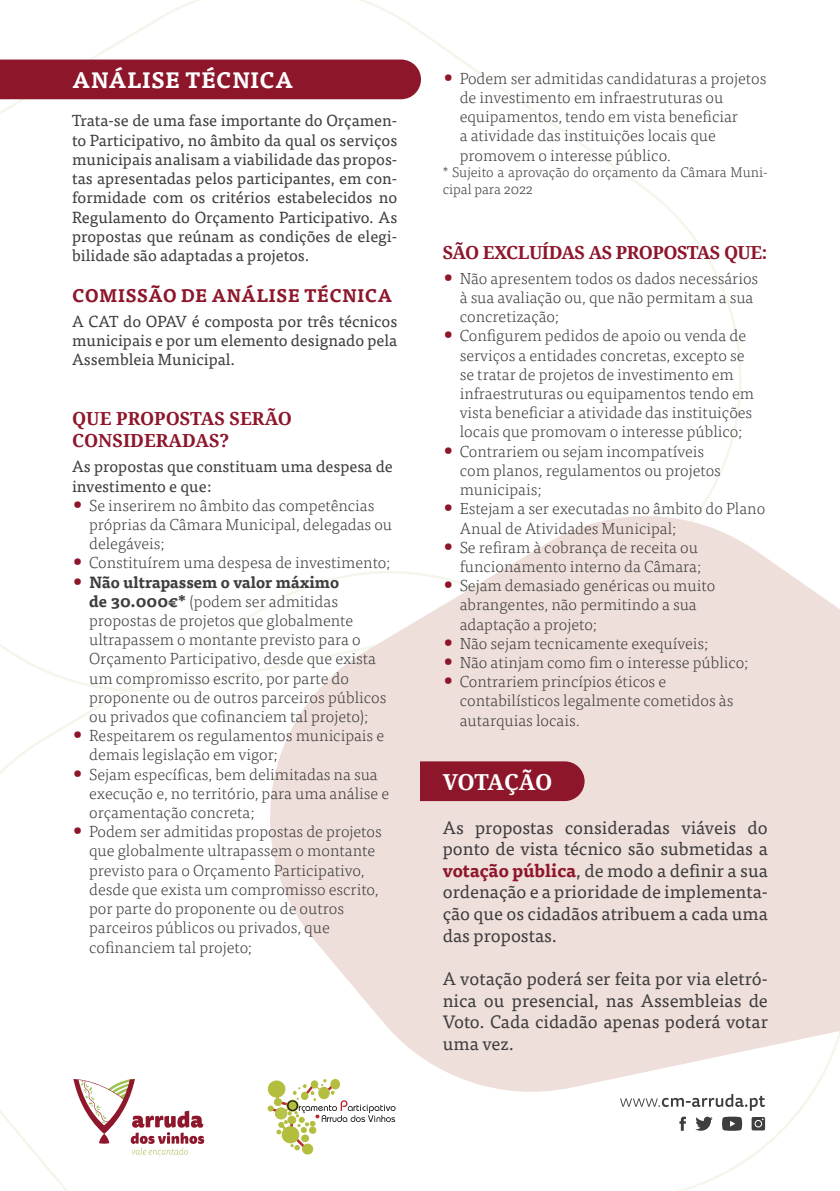
<style>
.page{position:relative;width:840px;height:1191px;background:#fff}
.page>*{position:absolute;margin:0;border:0;box-sizing:border-box;transform-origin:0 0}
.t1{font:700 22px "Tisa Pro";letter-spacing:.01em;color:#fff}
.t2{font:700 22px "Noto Serif";letter-spacing:-.02em;color:#fff}
.t3{font:18px/21.6px "Tisa Pro";color:#3e3e3f;text-align:justify}
.t4{font:700 18px/22px "Noto Serif";color:#8e162b}
.t5{font:700 18px "Noto Serif";letter-spacing:-.02em;color:#8e162b}
.t6{font:700 18px "Tisa Pro";letter-spacing:.01em;color:#8e162b}
.t7{font:300 16px/19.2px "Tisa Pro";color:#3e3e3f}
.t8{font:16px/19.2px "Tisa Pro";color:#3e3e3f;text-align:justify}
.t9{font:300 14px/16.8px "Tisa Pro";color:#3e3e3f}
.s1{font-weight:700;font-size:18px;color:#8e162b}
.s2{font-weight:700}
.s3{font-weight:700;color:#8e162b}
</style>
<div class="page">
<svg style="left:239px;top:504px;width:600px;height:598px;fill:#efdfdb"></svg>
<svg style="left:419px;top:760px;width:166px;height:42px;background:#96273a"></svg>
<div style="left:0;top:59px;width:421px;height:41px;background:#8e162b"></div>
<svg style="left:73px;top:1079px;width:131px;height:75px"></svg>
<div style="left:302px;top:1144px;width:10px;height:10px;background:#b4be3e;border-radius:50%"></div>
<div style="left:302px;top:1144px;width:10px;height:10px;border:1px solid #b4be3e;border-radius:50%"></div>
<svg style="left:268px;top:1079px;width:127px;height:71px"></svg>
<svg style="left:751px;top:1117px;width:13px;height:13px"></svg>
<svg style="left:695px;top:1116px;width:17px;height:14px"></svg>
<svg style="left:679px;top:1116px;width:6px;height:14px"></svg>
<svg style="left:722px;top:1116px;width:19px;height:14px"></svg>
<svg style="left:619px;top:1093px;width:145px;height:17px"></svg>
<h1 class="t1" style="left:72px;top:62px;width:222px">ANÁLISE TÉCNICA</h1>
<p class="t8" style="left:72px;top:110px;width:326px">Trata-se de uma fase importante do Orçamen&shy;to Participativo, no âmbito da qual os serviços municipais analisam a viabilidade das propos&shy;tas apresentadas pelos participantes, em con&shy;formidade com os critérios estabelecidos no Regulamento do Orçamento Participativo. As propostas que reúnam as condições de elegi&shy;bilidade são adaptadas a projetos.</p>
<p class="t6" style="left:72px;top:281px;width:321px">COMISSÃO DE ANÁLISE TÉCNICA</p>
<p class="t8" style="left:72px;top:310px;width:326px">A CAT do OPAV é composta por três técnicos municipais e por um elemento designado pela Assembleia Municipal.</p>
<p class="t4" style="left:72px;top:407px;width:221px">QUE PROPOSTAS SERÃO<br>CONSIDERADAS?</p>
<p class="t8" style="left:72px;top:456px;width:322px">As propostas que constituam uma despesa de investimento e que:</p>
<p class="t7" style="left:89px;top:495px;width:304px;text-indent:-17px"><span class="s1">•</span> Se inserirem no âmbito das competências próprias da Câmara Municipal, delegadas ou delegáveis;</p>
<p class="t7" style="left:72px;top:552px;width:319px"><span class="s1">•</span> Constituírem uma despesa de investimento;</p>
<p class="t7" style="left:89px;top:572px;width:299px;text-indent:-17px"><span class="s1">•</span> <span class="s2">Não ultrapassem o valor máximo<br>de 30.000€*</span> (podem ser admitidas propostas de projetos que globalmente ultrapassem o montante previsto para o Orçamento Participativo, desde que exista um compromisso escrito, por parte do proponente ou de outros parceiros públicos ou privados que cofinanciem tal projeto);</p>
<p class="t7" style="left:89px;top:725px;width:296px;text-indent:-17px"><span class="s1">•</span> Respeitarem os regulamentos municipais e demais legislação em vigor;</p>
<p class="t7" style="left:89px;top:764px;width:301px;text-indent:-17px"><span class="s1">•</span> Sejam específicas, bem delimitadas na sua execução e, no território, para uma análise e orçamentação concreta;</p>
<p class="t7" style="left:89px;top:821px;width:294px;text-indent:-17px"><span class="s1">•</span> Podem ser admitidas propostas de projetos que globalmente ultrapassem o montante previsto para o Orçamento Participativo, desde que exista um compromisso escrito, por parte do proponente ou de outros parceiros públicos ou privados, que cofinanciem tal projeto;</p>
<p class="t7" style="left:459px;top:68px;width:308px;text-indent:-17px"><span class="s1">•</span> Podem ser admitidas candidaturas a projetos de investimento em infraestruturas ou equipamentos, tendo em vista beneficiar<br>a atividade das instituições locais que promovem o interesse público.</p>
<p class="t9" style="left:442px;top:163px;width:326px">* Sujeito a aprovação do orçamento da Câmara Muni&shy;cipal para 2022</p>
<p class="t5" style="left:442px;top:240px;width:326px">SÃO EXCLUÍDAS AS PROPOSTAS QUE:</p>
<p class="t7" style="left:459px;top:268px;width:300px;text-indent:-17px"><span class="s1">•</span> Não apresentem todos os dados necessários à sua avaliação ou, que não permitam a sua concretização;</p>
<p class="t7" style="left:459px;top:325px;width:296px;text-indent:-17px"><span class="s1">•</span> Configurem pedidos de apoio ou venda de serviços a entidades concretas, excepto se se tratar de projetos de investimento em infraestruturas ou equipamentos tendo em vista beneficiar a atividade das instituições locais que promovam o interesse público;</p>
<p class="t7" style="left:459px;top:441px;width:262px;text-indent:-17px"><span class="s1">•</span> Contrariem ou sejam incompatíveis com planos, regulamentos ou projetos municipais;</p>
<p class="t7" style="left:459px;top:498px;width:307px;text-indent:-17px"><span class="s1">•</span> Estejam a ser executadas no âmbito do Plano<br>Anual de Atividades Municipal;</p>
<p class="t7" style="left:442px;top:537px;width:260px;text-align:right"><span class="s1">•</span> Se refiram à cobrança de receita ou funcionamento interno da Câmara;</p>
<p class="t7" style="left:459px;top:575px;width:257px;text-indent:-17px"><span class="s1">•</span> Sejam demasiado genéricas ou muito abrangentes, não permitindo a sua adaptação a projeto;</p>
<p class="t7" style="left:442px;top:633px;width:267px"><span class="s1">•</span> Não sejam tecnicamente exequíveis;</p>
<p class="t7" style="left:442px;top:652px;width:307px"><span class="s1">•</span> Não atinjam como fim o interesse público;</p>
<p class="t7" style="left:459px;top:671px;width:275px;text-indent:-17px"><span class="s1">•</span> Contrariem princípios éticos e contabilísticos legalmente cometidos às autarquias locais.</p>
<h1 class="t2" style="left:442px;top:767px;width:111px">VOTAÇÃO</h1>
<p class="t3" style="left:442px;top:815px;width:326px">As propostas consideradas viáveis do ponto de vista técnico são submetidas a <span class="s3">votação pública</span>, de modo a definir a sua ordenação e a prioridade de implementa&shy;ção que os cidadãos atribuem a cada uma das propostas.</p>
<p class="t3" style="left:442px;top:966px;width:326px">A votação poderá ser feita por via eletró&shy;nica ou presencial, nas Assembleias de Voto. Cada cidadão apenas poderá votar uma vez.</p>
</div>
